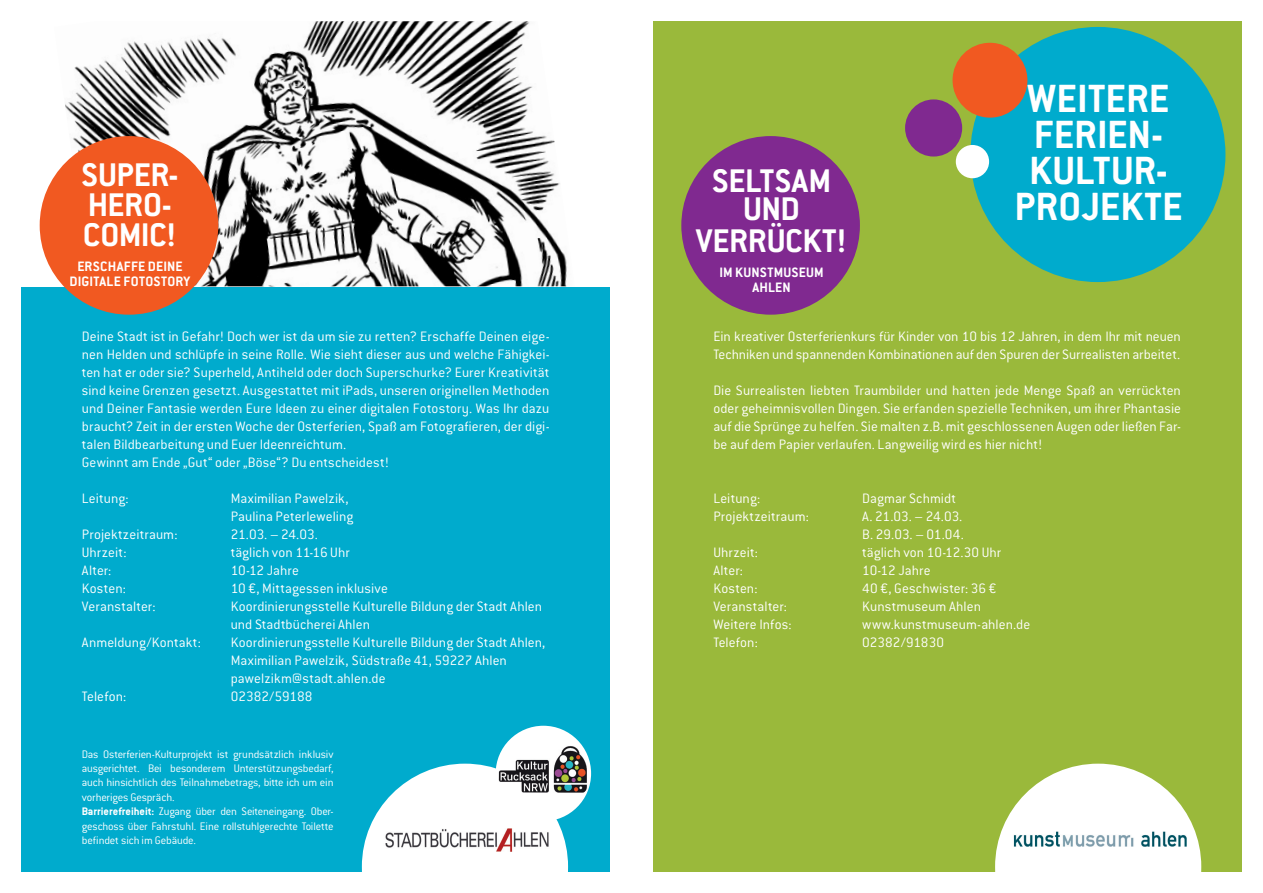
<style>
.page{position:relative;width:1263px;height:893px;background:#fff}
.page>*{position:absolute;margin:0;border:0;box-sizing:border-box;transform-origin:0 0}
.t1{font:700 43.2px/36px "Conduit ITC";color:#fff;text-align:center}
.t2{font:700 36px/30px "Conduit ITC";letter-spacing:-.015em;color:#fff}
.t3{font:300 15px/18px "Conduit ITC";letter-spacing:.005em;color:#fff}
.t4{font:700 15px/15px "Conduit ITC";letter-spacing:.015em;color:#fff;text-align:center}
.t5{font:300 12px/14.4px "Conduit ITC";letter-spacing:-.015em;color:#fff}
.s1{font-weight:700}
</style>
<div class="page">
<div style="left:653px;top:21px;width:589px;height:851px;background:#9ab93b"></div>
<div style="left:21px;top:286px;width:589px;height:586px;background:#00abcd"></div>
<img style="left:54px;top:21px;width:513px;height:265px">
<div style="left:40px;top:136px;width:178px;height:179px;background:#f15921;border-radius:50%"></div>
<div style="left:970px;top:27px;width:255px;height:255px;background:#00abcd;border-radius:50%"></div>
<div style="left:952px;top:43px;width:75px;height:75px;background:#f15921;border-radius:50%"></div>
<svg style="left:995px;top:764px;width:206px;height:108px"></svg>
<img style="left:1012px;top:829px;width:175px;height:20px">
<div style="left:956px;top:145px;width:33px;height:33px;background:#fff;border-radius:50%"></div>
<div style="left:905px;top:99px;width:57px;height:58px;background:#802990;border-radius:50%"></div>
<div style="left:681px;top:136px;width:179px;height:179px;background:#802990;border-radius:50%"></div>
<svg style="left:362px;top:764px;width:206px;height:108px"></svg>
<img style="left:383px;top:828px;width:166px;height:23px">
<div style="left:496px;top:726px;width:95px;height:95px;background:#fff;border-radius:50%"></div>
<img style="left:498px;top:744px;width:90px;height:49px">
<h2 class="t2" style="left:81px;top:159px;width:99px">SUPER-<br>HERO-<br>COMIC!</h2>
<p class="t4" style="left:70px;top:259px;width:122px">ERSCHAFFE DEINE<br>DIGITALE FOTOSTORY</p>
<p class="t3" style="left:82px;top:327px;width:469px">Deine Stadt ist in Gefahr! Doch wer ist da um sie zu retten? Erschaffe Deinen eige&shy;nen Helden und schlüpfe in seine Rolle. Wie sieht dieser aus und welche Fähigkei&shy;ten hat er oder sie? Superheld, Antiheld oder doch Superschurke? Eurer Kreativität sind keine Grenzen gesetzt. Ausgestattet mit iPads, unseren originellen Methoden und Deiner Fantasie werden Eure Ideen zu einer digitalen Fotostory. Was Ihr dazu braucht? Zeit in der ersten Woche der Osterferien, Spaß am Fotografieren, der digi&shy;talen Bildbearbeitung und Euer Ideenreichtum.<br>Gewinnt am Ende „Gut“ oder „Böse“? Du entscheidest!</p>
<p class="t3" style="left:82px;top:489px;width:48px">Leitung:</p>
<p class="t3" style="left:231px;top:489px;width:124px">Maximilian Pawelzik,<br>Paulina Peterleweling</p>
<p class="t3" style="left:82px;top:525px;width:97px">Projektzeitraum:</p>
<p class="t3" style="left:231px;top:525px;width:89px">21.03. – 24.03.</p>
<p class="t3" style="left:82px;top:543px;width:46px">Uhrzeit:</p>
<p class="t3" style="left:231px;top:543px;width:121px">täglich von 11-16 Uhr</p>
<p class="t3" style="left:82px;top:561px;width:31px">Alter:</p>
<p class="t3" style="left:231px;top:561px;width:70px">10-12 Jahre</p>
<p class="t3" style="left:82px;top:579px;width:46px">Kosten:</p>
<p class="t3" style="left:231px;top:579px;width:159px">10 €, Mittagessen inklusive</p>
<p class="t3" style="left:82px;top:597px;width:75px">Veranstalter:</p>
<p class="t3" style="left:231px;top:597px;width:313px">Koordinierungsstelle Kulturelle Bildung der Stadt Ahlen und Stadtbücherei Ahlen</p>
<p class="t3" style="left:82px;top:633px;width:121px">Anmeldung/Kontakt:</p>
<p class="t3" style="left:231px;top:633px;width:316px">Koordinierungsstelle Kulturelle Bildung der Stadt Ahlen,<br>Maximilian Pawelzik, Südstraße 41, 59227 Ahlen pawelzikm@stadt.ahlen.de</p>
<p class="t3" style="left:82px;top:687px;width:46px">Telefon:</p>
<p class="t3" style="left:231px;top:687px;width:83px">02382/59188</p>
<p class="t5" style="left:82px;top:746px;width:253px">Das Osterferien-Kulturprojekt ist grundsätzlich inklusiv ausgerichtet. Bei besonderem Unterstützungsbedarf, auch hinsichtlich des Teilnahmebetrags, bitte ich um ein vorheriges Gespräch.<br><span class="s1">BARRIEREFREIHEIT:</span> Zugang über den Seiteneingang. Ober&shy;geschoss über Fahrstuhl. Eine rollstuhlgerechte Toilette befindet sich im Gebäude.</p>
<h2 class="t2" style="left:696px;top:165px;width:153px;text-align:center">SELTSAM<br>UND<br>VERRÜCKT!</h2>
<p class="t4" style="left:719px;top:265px;width:106px">IM KUNSTMUSEUM<br>AHLEN</p>
<h1 class="t1" style="left:1014px;top:79px;width:170px">WEITERE<br>FERIEN-<br>KULTUR-<br>PROJEKTE</h1>
<p class="t3" style="left:713px;top:327px;width:469px">Ein kreativer Osterferienkurs für Kinder von 10 bis 12 Jahren, in dem Ihr mit neuen<br>Techniken und spannenden Kombinationen auf den Spuren der Surrealisten arbeitet.</p>
<p class="t3" style="left:713px;top:381px;width:469px;text-align:justify">Die Surrealisten liebten Traumbilder und hatten jede Menge Spaß an verrückten oder geheimnisvollen Dingen. Sie erfanden spezielle Techniken, um ihrer Phantasie auf die Sprünge zu helfen. Sie malten z.B. mit geschlossenen Augen oder ließen Far&shy;be auf dem Papier verlaufen. Langweilig wird es hier nicht!</p>
<p class="t3" style="left:713px;top:489px;width:48px">Leitung:</p>
<p class="t3" style="left:862px;top:489px;width:95px">Dagmar Schmidt</p>
<p class="t3" style="left:713px;top:507px;width:97px">Projektzeitraum:</p>
<p class="t3" style="left:862px;top:507px;width:103px">A. 21.03. – 24.03.<br>B. 29.03. – 01.04.</p>
<p class="t3" style="left:713px;top:543px;width:46px">Uhrzeit:</p>
<p class="t3" style="left:862px;top:543px;width:141px">täglich von 10-12.30 Uhr</p>
<p class="t3" style="left:713px;top:561px;width:31px">Alter:</p>
<p class="t3" style="left:862px;top:561px;width:70px">10-12 Jahre</p>
<p class="t3" style="left:713px;top:579px;width:46px">Kosten:</p>
<p class="t3" style="left:862px;top:579px;width:136px">40 €, Geschwister: 36 €</p>
<p class="t3" style="left:713px;top:597px;width:75px">Veranstalter:</p>
<p class="t3" style="left:862px;top:597px;width:120px">Kunstmuseum Ahlen</p>
<p class="t3" style="left:713px;top:615px;width:80px">Weitere Infos:</p>
<p class="t3" style="left:862px;top:615px;width:170px">www.kunstmuseum-ahlen.de</p>
<p class="t3" style="left:713px;top:633px;width:46px">Telefon:</p>
<p class="t3" style="left:862px;top:633px;width:83px">02382/91830</p>
</div>
